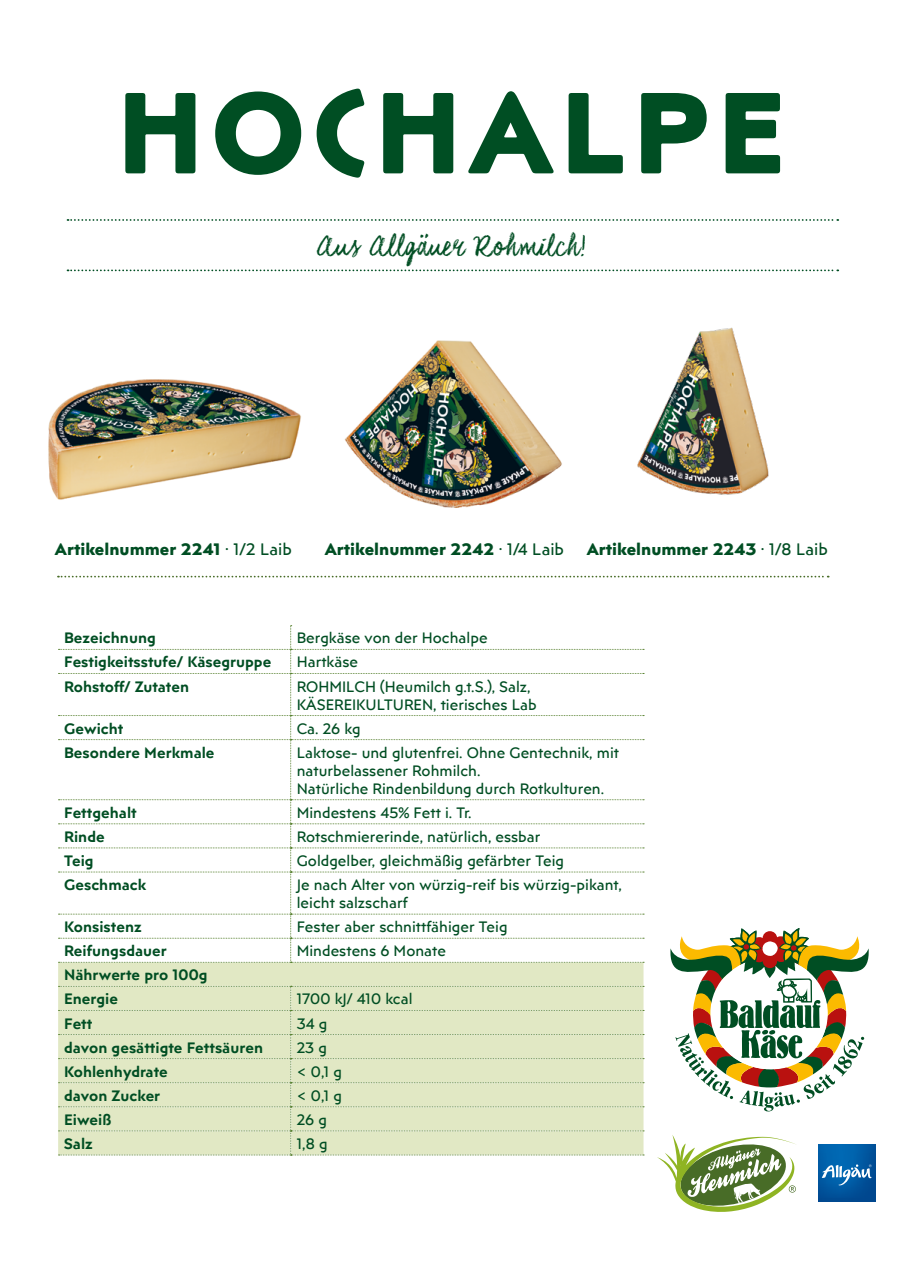
<style>
.page{position:relative;width:902px;height:1272px;background:#fff}
.page>*{position:absolute;margin:0;border:0;box-sizing:border-box;transform-origin:0 0}
.t1{font:700 114.75px "Posterama 1901";letter-spacing:.06em;color:#004e23}
.t2{font:26.7px "Coalhand Luke";color:#004e23}
.t3{font:700 16.5px "Posterama Text";color:#004e23}
.t4{font:15px/18px "Posterama Text";color:#004e23}
.t5{font:600 15px "Posterama Text";color:#004e23}
.s1{font-weight:400}
</style>
<div class="page">
<svg style="left:68px;top:219px;width:770px;height:2px"></svg>
<svg style="left:68px;top:269px;width:770px;height:2px"></svg>
<svg style="left:58px;top:575px;width:770px;height:2px"></svg>
<img style="left:637px;top:327px;width:132px;height:168px">
<div style="left:58px;top:962px;width:585px;height:23px;background:#e1e8c4"></div>
<svg style="left:58px;top:625px;width:586px;height:337px"></svg>
<div style="left:58px;top:985px;width:586px;height:170px;background:#e1e8c4"></div>
<svg style="left:670px;top:928px;width:199px;height:183px"></svg>
<img style="left:818px;top:1144px;width:57px;height:57px">
<svg style="left:821px;top:1164px;width:50px;height:21px"></svg>
<img style="left:344px;top:340px;width:218px;height:168px">
<img style="left:48px;top:379px;width:253px;height:121px">
<svg style="left:657px;top:1135px;width:139px;height:77px"></svg>
<p class="t1" style="left:117px;top:53px;width:670px">HOCHALPE</p>
<p class="t2" style="left:317px;top:230px;width:270px">Aus Allgäuer Rohmilch!</p>
<p class="t3" style="left:55px;top:538px;width:238px">Artikelnummer 2241 <span class="s1">· 1/2 Laib</span></p>
<p class="t3" style="left:325px;top:538px;width:241px">Artikelnummer 2242 <span class="s1">· 1/4 Laib</span></p>
<p class="t3" style="left:586px;top:538px;width:242px">Artikelnummer 2243 <span class="s1">· 1/8 Laib</span></p>
<p class="t5" style="left:64px;top:628px;width:93px">Bezeichnung</p>
<p class="t4" style="left:297px;top:628px;width:192px">Bergkäse von der Hochalpe</p>
<p class="t5" style="left:64px;top:652px;width:209px">Festigkeitsstufe/ Käsegruppe</p>
<p class="t4" style="left:297px;top:653px;width:63px">Hartkäse</p>
<p class="t5" style="left:64px;top:676px;width:126px">Rohstoff/ Zutaten</p>
<p class="t4" style="left:297px;top:677px;width:235px">ROHMILCH (Heumilch g.t.S.), Salz,</p>
<p class="t4" style="left:297px;top:695px;width:241px">KÄSEREIKULTUREN, tierisches Lab</p>
<p class="t5" style="left:64px;top:718px;width:61px">Gewicht</p>
<p class="t4" style="left:297px;top:719px;width:65px">Ca. 26 kg</p>
<p class="t5" style="left:64px;top:742px;width:152px">Besondere Merkmale</p>
<p class="t4" style="left:297px;top:743px;width:324px">Laktose- und glutenfrei. Ohne Gentechnik, mit</p>
<p class="t4" style="left:297px;top:761px;width:185px">naturbelassener Rohmilch.</p>
<p class="t4" style="left:297px;top:779px;width:309px">Natürliche Rindenbildung durch Rotkulturen.</p>
<p class="t5" style="left:64px;top:802px;width:74px">Fettgehalt</p>
<p class="t4" style="left:297px;top:803px;width:176px">Mindestens 45% Fett i. Tr.</p>
<p class="t5" style="left:64px;top:826px;width:42px">Rinde</p>
<p class="t4" style="left:297px;top:827px;width:245px">Rotschmiererinde, natürlich, essbar</p>
<p class="t5" style="left:64px;top:850px;width:31px">Teig</p>
<p class="t4" style="left:297px;top:851px;width:269px">Goldgelber, gleichmäßig gefärbter Teig</p>
<p class="t5" style="left:64px;top:874px;width:84px">Geschmack</p>
<p class="t4" style="left:297px;top:875px;width:326px">Je nach Alter von würzig-reif bis würzig-pikant, leicht salzscharf</p>
<p class="t5" style="left:64px;top:916px;width:79px">Konsistenz</p>
<p class="t4" style="left:297px;top:917px;width:212px">Fester aber schnittfähiger Teig</p>
<p class="t5" style="left:64px;top:941px;width:104px">Reifungsdauer</p>
<p class="t4" style="left:297px;top:941px;width:151px">Mindestens 6 Monate</p>
<p class="t5" style="left:64px;top:965px;width:145px">Nährwerte pro 100g</p>
<p class="t5" style="left:64px;top:989px;width:55px">Energie</p>
<p class="t4" style="left:297px;top:989px;width:117px">1700 kJ/ 410 kcal</p>
<p class="t5" style="left:64px;top:1013px;width:30px">Fett</p>
<p class="t4" style="left:297px;top:1013px;width:32px">34 g</p>
<p class="t5" style="left:64px;top:1037px;width:200px">davon gesättigte Fettsäuren</p>
<p class="t4" style="left:297px;top:1037px;width:32px">23 g</p>
<p class="t5" style="left:64px;top:1061px;width:105px">Kohlenhydrate</p>
<p class="t4" style="left:297px;top:1062px;width:47px">&lt; 0,1 g</p>
<p class="t5" style="left:64px;top:1085px;width:98px">davon Zucker</p>
<p class="t4" style="left:297px;top:1086px;width:47px">&lt; 0,1 g</p>
<p class="t5" style="left:64px;top:1109px;width:49px">Eiweiß</p>
<p class="t4" style="left:297px;top:1110px;width:32px">26 g</p>
<p class="t5" style="left:64px;top:1133px;width:30px">Salz</p>
<p class="t4" style="left:297px;top:1134px;width:32px">1,8 g</p>
</div>
